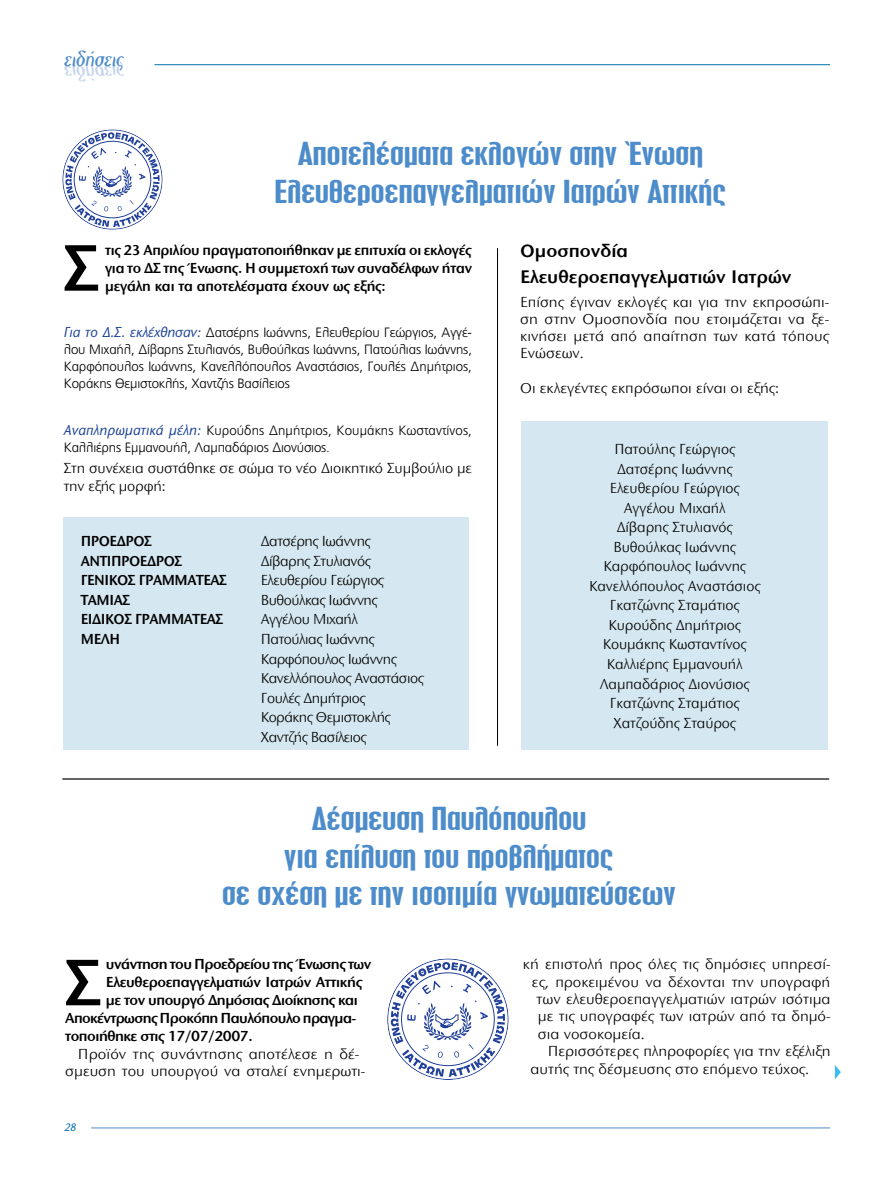
<style>
.page{position:relative;width:893px;height:1191px;background:#fff}
.page>*{position:absolute;margin:0;border:0;box-sizing:border-box;transform-origin:0 0}
.t1{font:600 68.1px "Stone Sans ITC Hel";color:#000}
.t2{font:33px/37.5px "CF Eteocles Regular";letter-spacing:-.01em;color:#4d8cca;text-align:center;scale:1.45 1}
.t3{font:600 18.75px/25.5px "Stone Sans ITC Hel";color:#000}
.t4{font:15px/19.5px "Stone Sans ITC Hel";letter-spacing:-.005em;color:#000;text-align:center}
.t5{font:600 15px/18px "Stone Sans ITC Hel";letter-spacing:-.03em;color:#000;text-align:justify}
.t6{font:15px/19.5px "Stone Sans ITC Hel";letter-spacing:-.03em;color:#000}
.t7{font:300 13.5px/17.2px "PF Catalog";letter-spacing:-.01em;color:#000;text-align:justify}
.t8{font:italic 500 11.25px "Stone Sans ITC Hel";color:#0570b0;scale:.95 1}
.s1{font-family:"Stone Sans ITC Hel";font-weight:500;font-style:italic;font-size:15px;color:#1e4497}
.s2{font-weight:400}
</style>
<div class="page">
<hr style="left:91px;top:1127px;width:739px;height:1px;background:#4d8cca">
<hr style="left:154px;top:64px;width:676px;height:1px;background:#0570b0">
<svg style="left:65px;top:132px;width:95px;height:95px"></svg>
<div style="left:522px;top:421px;width:306px;height:329px;background:#d5e7f0"></div>
<div style="left:64px;top:517px;width:405px;height:233px;background:#d5e7f0"></div>
<hr style="left:62px;top:778px;width:767px;height:1px;background:#000">
<svg style="left:391px;top:962px;width:114px;height:114px"></svg>
<hr style="left:497px;top:248px;width:1px;height:498px;background:#000">
<svg style="left:835px;top:1065px;width:6px;height:14px"></svg>
<h2 class="t2" style="left:275px;top:135px;width:313px">Aποτελέσματα εκλογών στην Ένωση<br>Ελευθεροεπαγγελματιών Ιατρών Αττικής</h2>
<h1 class="t1" style="left:64px;top:231px;width:37px">Σ</h1>
<p class="t5" style="left:105px;top:241px;width:369px">τις 23 Απριλίου πραγματοποιήθηκαν με επιτυχία οι εκλογές για το ΔΣ της Ένωσης. Η συμμετοχή των συναδέλφων ήταν μεγάλη και τα αποτελέσματα έχουν ως εξής:</p>
<p class="t7" style="left:64px;top:323px;width:410px"><span class="s1">Για το Δ.Σ. εκλέχθησαν:</span> Δατσέρης Ιωάννης, Ελευθερίου Γεώργιος, Αγγέ&shy;λου Μιχαήλ, Δίβαρης Στυλιανός, Βυθούλκας Ιωάννης, Π ατούλιας Ιωάννης, Καρφόπουλος Ιωάννης, Κανελλόπουλος Αναστάσιος, Γουλές Δημήτριος, Κοράκης Θεμιστοκλής, Χαντζής Βασίλειος</p>
<p class="t7" style="left:64px;top:421px;width:410px"><span class="s1">Αναπληρωματικά μέλη:</span> Κυρούδης Δημήτριος, Κουμάκης Κωσταντίνος,<br>Καλλιέρης Εμμανουήλ, Λαμπαδάριος Διονύσιος.</p>
<p class="t4" style="left:64px;top:460px;width:410px;line-height:17.2px;text-align:left">Στη συνέχεια συστάθηκε σε σώμα το νέο Διοικητικό Συμβούλιο με την εξής μορφή:</p>
<p class="t5" style="left:81px;top:533px;width:73px">ΠΡΟΕΔΡΟΣ</p>
<p class="t4" style="left:261px;top:532px;width:111px">Δατσέρης Ι ωάννης</p>
<p class="t5" style="left:81px;top:552px;width:103px">ΑΝΤΙΠΡΟΕΔΡΟΣ</p>
<p class="t6" style="left:261px;top:551px;width:111px">Δίβαρης Στυλιανός</p>
<p class="t5" style="left:81px;top:572px;width:148px">ΓΕΝΙΚΟΣ ΓΡΑΜΜΑΤΕΑΣ</p>
<p class="t6" style="left:261px;top:571px;width:125px">Ελευθερίου Γεώργιος</p>
<p class="t5" style="left:81px;top:591px;width:51px">ΤΑΜΙΑΣ</p>
<p class="t6" style="left:261px;top:590px;width:118px">Βυθούλκας Ι ωάννης</p>
<p class="t5" style="left:81px;top:611px;width:167px">ΕΙΔΙΚΟΣ ΓΡΑΜΜΑΤΕΑΣ <span class="s2">Α</span></p>
<p class="t6" style="left:269px;top:610px;width:90px">γγέλου Μ ιχαήλ</p>
<p class="t5" style="left:81px;top:630px;width:41px">ΜΕΛΗ</p>
<p class="t6" style="left:261px;top:629px;width:164px">Πατούλιας Ι ωάννης<br>Καρφόπουλος Ι ωάννης<br>Κανελλόπουλος Αναστάσιος<br>Γουλές Δημήτριος<br>Κοράκης Θεμιστοκλής<br>Χαντζής Βασίλειος</p>
<p class="t3" style="left:520px;top:239px;width:273px">Ομοσπονδία<br>Ελευθεροεπαγγελματιών Ιατρών</p>
<p class="t4" style="left:520px;top:293px;width:310px;line-height:17.2px;text-align:justify">Επίσης έγιναν εκλογές και για την εκπροσώπι&shy;ση στην Ομοσπονδία που ετοιμάζεται να ξε&shy;κινήσει μετά από απαίτηση των κατά τόπους Ενώσεων.</p>
<p class="t4" style="left:520px;top:378px;width:260px">Οι εκλεγέντες εκπρόσωποι είναι οι εξής:</p>
<p class="t4" style="left:589px;top:440px;width:173px">Πατούλης Γεώργιος<br>Δατσέρης Ι ωάννης<br>Ελευθερίου Γεώργιος<br>Αγγέλου Μ ιχαήλ<br>Δίβαρης Στυλιανός<br>Βυθούλκας Ι ωάννης<br>Καρφόπουλος Ι ωάννης<br>Κανελλόπουλος Αναστάσιος<br>Γκατζώνης Σταμάτιος<br>Κυρούδης Δημήτριος<br>Κουμάκης Κωσταντίνος<br>Καλλιέρης Εμμανουήλ<br>Λαμπαδάριος Διονύσιος<br>Γκατζώνης Σταμάτιος<br>Χατζούδης Σταύρος</p>
<h2 class="t2" style="left:222px;top:799px;width:315px">Δέσμευση Παυλόπουλου<br>για επίλυση του προβλήματος<br>σε σχέση με την ισοτιμία γνωματεύσεων</h2>
<h1 class="t1" style="left:65px;top:946px;width:37px">Σ</h1>
<p class="t5" style="left:106px;top:955px;width:267px">υνάντηση του Προεδρείου της Ένωσης των</p>
<p class="t5" style="left:106px;top:973px;width:258px">Ελευθεροεπαγγελματιών Ιατρών Αττικής</p>
<p class="t5" style="left:106px;top:991px;width:253px">με τον υπουργό Δημόσιας Διοίκησης και</p>
<p class="t5" style="left:65px;top:1009px;width:293px">Αποκέντρωσης Προκόπη Παυλόπουλο πραγμα-</p>
<p class="t5" style="left:65px;top:1027px;width:189px">τοποιήθηκε στις 17/07/2007.</p>
<p class="t4" style="left:65px;top:1045px;width:302px;line-height:17.4px">Προϊόν της συνάντησης αποτέλεσε η δέ&shy;σμευση του υπουργού να σταλεί ενημερωτι-</p>
<p class="t8" style="left:64px;top:1121px;width:16px">28</p>
<p class="t4" style="left:523px;top:955px;width:309px">κή επιστολή προς όλες τις δημόσιες υπηρεσί-</p>
<p class="t4" style="left:532px;top:972px;width:300px">ες, προκειμένου να δέχονται την υπογραφή</p>
<p class="t4" style="left:536px;top:989px;width:296px">των ελευθεροεπαγγελματιών ιατρών ισότιμα</p>
<p class="t4" style="left:538px;top:1007px;width:294px">με τις υπογραφές των ιατρών από τα δημό-</p>
<p class="t4" style="left:538px;top:1024px;width:108px">σια νοσοκομεία.</p>
<p class="t4" style="left:548px;top:1042px;width:284px">Περισσότερες πληροφορίες για την εξέλιξη</p>
<p class="t4" style="left:530px;top:1059px;width:280px">αυτής της δέσμευσης στο επόμενο τεύχος.</p>
</div>
